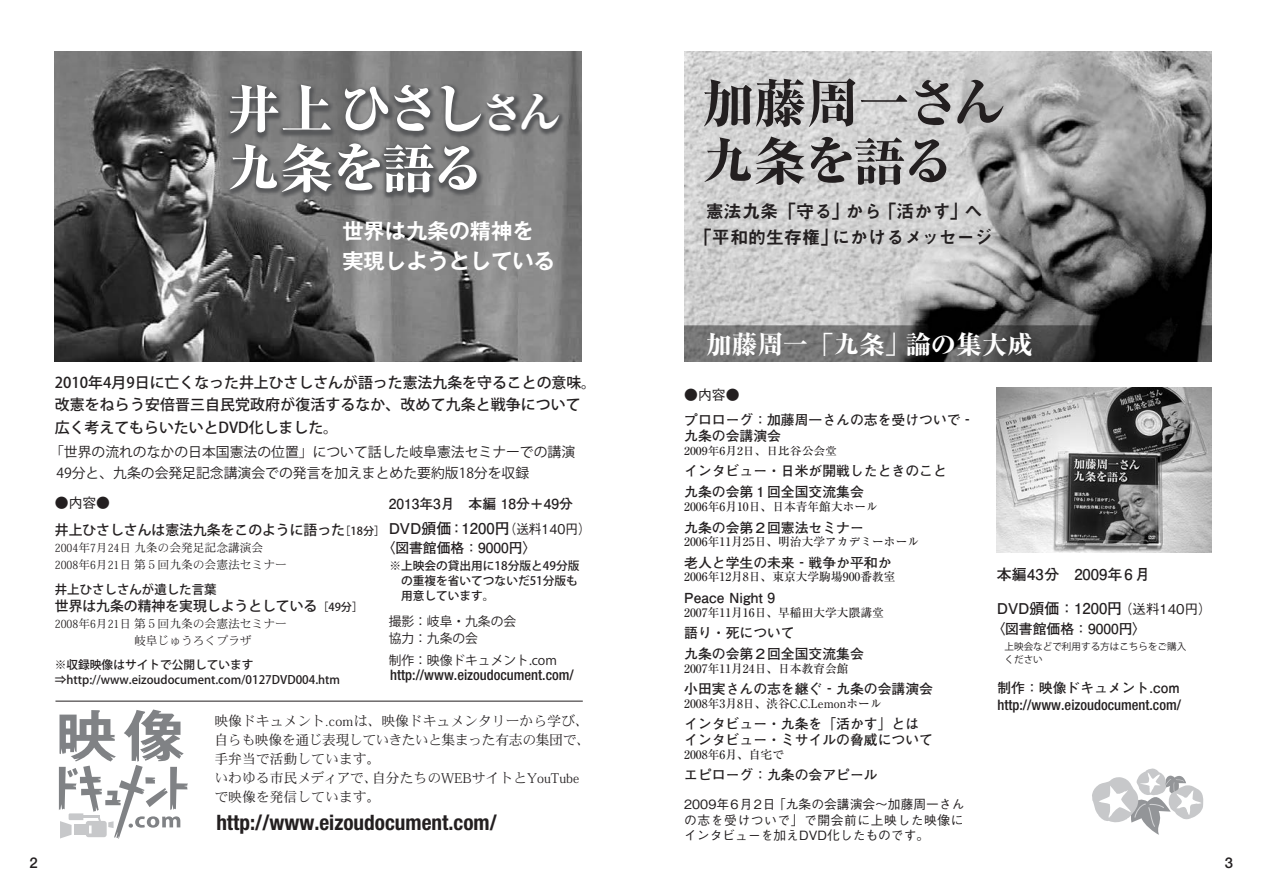
<style>
.page{position:relative;width:1263px;height:893px;background:#fff}
.page>*{position:absolute;margin:0;border:0;box-sizing:border-box;transform-origin:0 0}
.t1{font:800 53.1px/59.6px "Ryumin Pro";letter-spacing:-.035em;color:#fff}
.t2{font:800 52.05px/57.8px "Ryumin Pro";letter-spacing:-.025em;color:#231f20}
.t3{font:800 25.5px "Ryumin Pro";color:#fff}
.t4{font:700 condensed 21.3px "Helvetica Neue";color:#231f20}
.t5{font:700 21.3px "Gothic MB101 Pro De";color:#fff}
.t6{font:18px "Midashi Go Pro MB31";color:#231f20}
.t7{font:500 14.85px/22.4px "Koz Go Pro";color:#231f20}
.t8{font:700 14.85px "Futo Go B101 Pro";color:#231f20}
.t9{font:500 14.85px "Helvetica Neue";color:#231f20}
.t10{font:500 condensed 14.4px "Helvetica Neue";color:#231f20}
.t11{font:700 13.8px/15.9px "Futo Go B101 Pro";color:#231f20}
.t12{font:13.8px/19.2px "Heisei Min Std W3";color:#231f20}
.t13{font:13.8px/20.2px "Koz Go Pro";color:#231f20}
.t14{font:500 13.8px "Koz Go Pro";color:#231f20}
.t15{font:500 13.8px "Gothic BBB Pro";color:#231f20}
.t16{font:500 12.75px/15.9px "Gothic BBB Pro";color:#231f20;text-align:justify}
.t17{font:12.75px/17px "Koz Go Pro";color:#231f20}
.t18{font:500 12.45px "Koz Go Pro";color:#231f20}
.t19{font:500 11.7px "Ryumin Pro";color:#231f20}
.t20{font:500 11.7px/14.9px "Koz Go Pro";color:#231f20}
.t21{font:11.7px/17px "Heisei Min Std W3";color:#231f20}
.t22{font:500 11.1px "Ryumin Pro";color:#231f20;scale:1.06 1}
.t23{font:9.6px/12.8px "Koz Go Pro";color:#231f20}
.s1{font-size:42.45px}
.s2{font-size:11.1px}
.s3{font-family:"Futo Go B101 Pro";font-weight:700;font-size:14.85px}
.s4{font-family:"Gothic BBB Pro";font-size:13.35px}
.s5{font-family:"Gothic BBB Pro";font-weight:500;font-size:13.35px}
</style>
<div class="page">
<img style="left:684px;top:51px;width:527px;height:311px">
<img style="left:997px;top:387px;width:214px;height:166px">
<img style="left:54px;top:52px;width:528px;height:310px">
<hr style="left:55px;top:701px;width:528px;height:1px;background:#231f20">
<img style="left:172px;top:51px;width:410px;height:211px">
<svg style="left:59px;top:709px;width:129px;height:130px"></svg>
<svg style="left:1092px;top:768px;width:112px;height:67px"></svg>
<h1 class="t1" style="left:227px;top:75px;width:335px">井上ひさし<span class="s1">さん</span>九条を語る</h1>
<h2 class="t2" style="left:702px;top:71px;width:305px">加藤周一さん九条を語る</h2>
<h3 class="t6" style="left:706px;top:197px;width:278px">憲法九条「守る」から「活かす」へ</h3>
<h3 class="t5" style="left:342px;top:213px;width:193px">世界は九条の精神を</h3>
<h3 class="t6" style="left:694px;top:223px;width:301px">「平和的生存権」にかけるメッセージ</h3>
<h3 class="t5" style="left:342px;top:243px;width:214px">実現しようとしている</h3>
<p class="t7" style="left:55px;top:372px;width:543px">2010年4月9日に亡くなった井上ひさしさんが語った憲法九条を守ることの意味。改憲をねらう安倍晋三自民党政府が復活するなか、改めて九条と戦争について広く考えてもらいたいとDVD化しました。</p>
<p class="t13" style="left:57px;top:443px;width:520px;text-indent:-6px">「世界の流れのなかの日本国憲法の位置」について話した岐阜憲法セミナーでの講演<br>49分と、九条の会発足記念講演会での発言を加えまとめた要約版18分を収録</p>
<p class="t15" style="left:55px;top:491px;width:57px">●内容●</p>
<p class="t11" style="left:389px;top:494px;width:186px">2013年3月　本編 18分＋49分</p>
<p class="t14" style="left:55px;top:521px;width:537px">井上ひさしさんは憲法九条をこのように語った<span class="s2">［18分］</span> <span class="s3">DVD頒価：1200円</span><span class="s4">（送料140円）</span></p>
<p class="t21" style="left:55px;top:539px;width:233px">2004年7月24日 九条の会発足記念講演会<br>2008年6月21日 第５回九条の会憲法セミナー</p>
<p class="t18" style="left:55px;top:581px;width:163px">井上ひさしさんが遺した言葉</p>
<p class="t14" style="left:55px;top:597px;width:310px">世界は九条の精神を実現しようとしている<span class="s2">［49分］</span></p>
<p class="t21" style="left:55px;top:615px;width:233px">2008年6月21日 第５回九条の会憲法セミナー　　　　　　 岐阜じゅうろくプラザ</p>
<p class="t20" style="left:55px;top:658px;width:287px">※収録映像はサイトで公開しています⇒http://www.eizoudocument.com/0127DVD004.htm</p>
<p class="t11" style="left:381px;top:538px;width:157px">〈図書館価格：9000円〉</p>
<p class="t20" style="left:389px;top:559px;width:191px">※上映会の貸出用に18分版と49分版　の重複を省いてつないだ51分版も　用意しています。</p>
<p class="t17" style="left:389px;top:613px;width:129px">撮影：岐阜・九条の会協力：九条の会</p>
<p class="t17" style="left:389px;top:652px;width:170px">制作：映像ドキュメント.com</p>
<p class="t10" style="left:390px;top:667px;width:185px">http://www.eizoudocument.com/</p>
<p class="t12" style="left:214px;top:711px;width:377px">映像ドキュメント.comは、映像ドキュメンタリーから学び、自らも映像を通じ表現していきたいと集まった有志の集団で、手弁当で活動しています。<br>いわゆる市民メディアで、自分たちのWEBサイトとYouTubeで映像を発信しています。</p>
<h3 class="t4" style="left:216px;top:809px;width:282px">http://www.eizoudocument.com/</h3>
<h3 class="t3" style="left:706px;top:324px;width:328px">加藤周一「九条」論の集大成</h3>
<p class="t15" style="left:684px;top:383px;width:57px">●内容●</p>
<p class="t11" style="left:684px;top:410px;width:292px">プロローグ：加藤周一さんの志を受けついで‐九条の会講演会</p>
<p class="t22" style="left:684px;top:442px;width:146px">2009年6月2日、日比谷公会堂</p>
<p class="t11" style="left:684px;top:458px;width:264px;line-height:21.3px">インタビュー・日米が開戦したときのこと九条の会第１回全国交流集会</p>
<p class="t19" style="left:684px;top:498px;width:195px">2006年6月10日、日本青年館大ホール</p>
<p class="t11" style="left:684px;top:518px;width:181px">九条の会第２回憲法セミナー</p>
<p class="t19" style="left:684px;top:533px;width:236px">2006年11月25日、明治大学アカデミーホール</p>
<p class="t11" style="left:684px;top:553px;width:209px">老人と学生の未来‐戦争か平和か</p>
<p class="t19" style="left:684px;top:568px;width:213px">2006年12月8日、東京大学駒場900番教室</p>
<p class="t11" style="left:684px;top:588px;width:92px">Peace Night 9</p>
<p class="t19" style="left:684px;top:603px;width:201px">2007年11月16日、早稲田大学大隈講堂</p>
<p class="t11" style="left:684px;top:620px;width:181px;line-height:21.3px">語り・死について<br>九条の会第２回全国交流集会</p>
<p class="t19" style="left:684px;top:659px;width:166px">2007年11月24日、日本教育会館</p>
<p class="t11" style="left:684px;top:679px;width:250px">小田実さんの志を継ぐ‐九条の会講演会</p>
<p class="t19" style="left:684px;top:694px;width:199px">2008年3月8日、渋谷C.C.Lemonホール</p>
<p class="t11" style="left:684px;top:714px;width:250px">インタビュー・九条を「活かす」とはインタビュー・ミサイルの脅威について</p>
<p class="t19" style="left:684px;top:745px;width:101px">2008年6月、自宅で</p>
<p class="t11" style="left:684px;top:765px;width:195px">エピローグ：九条の会アピール</p>
<p class="t16" style="left:684px;top:794px;width:282px">2009年６月２日「九条の会講演会～加藤周一さんの志を受けついで」で開会前に上映した映像にインタビューを加えDVD化したものです。</p>
<p class="t8" style="left:997px;top:562px;width:155px">本編43分　2009年6月</p>
<p class="t8" style="left:997px;top:596px;width:216px">DVD頒価：1200円<span class="s5">（送料140円）</span></p>
<p class="t23" style="left:1004px;top:640px;width:183px">上映会などで利用する方はこちらをご購入ください</p>
<p class="t11" style="left:991px;top:619px;width:157px">〈図書館価格：9000円〉</p>
<p class="t11" style="left:997px;top:678px;width:184px">制作：映像ドキュメント.com</p>
<p class="t10" style="left:997px;top:696px;width:185px">http://www.eizoudocument.com/</p>
<p class="t9" style="left:29px;top:853px;width:10px">2</p>
<p class="t9" style="left:1225px;top:853px;width:10px">3</p>
</div>
